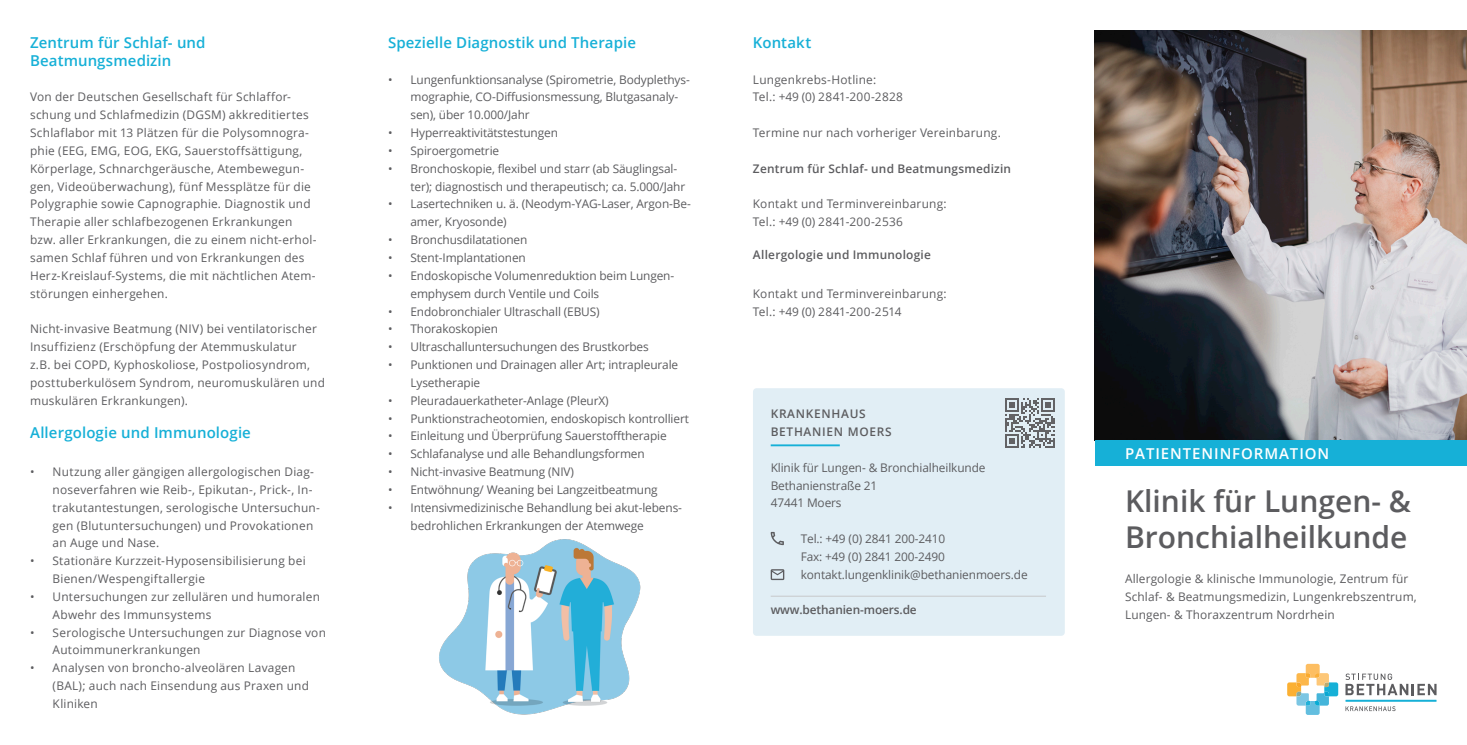
<style>
.page{position:relative;width:1467px;height:745px;background:#fff}
.page>*{position:absolute;margin:0;border:0;box-sizing:border-box;transform-origin:0 0}
.Open_Sans__Titelhead{font:600 30px/36px "Open Sans";color:#5c5c5f}
.t1{font:600 15px "Open Sans";letter-spacing:.005em;color:#16b0d7}
.Open_Sans__Overline{font:600 15px "Open Sans";letter-spacing:.06em;color:#fff}
.Open_Sans__HL__12pt{font:11.88px/17.8px "Open Sans";letter-spacing:.01em;color:#5c5c5f}
.Open_Sans__HL__12pt-2{font:11.88px/17.8px "Open Sans";letter-spacing:-.01em;color:#5c5c5f}
.Open_Sans__Versal__9{font:600 11.88px "Open Sans";letter-spacing:.02em;color:#5c5c5f}
.Open_Sans__Versal__9-2{font:600 11.88px/17.8px "Open Sans";letter-spacing:.06em;color:#5c5c5f}
.Open_Sans__Versal__9-3{font:600 11.88px "Open Sans";letter-spacing:-.01em;color:#5c5c5f}
</style>
<div class="page">
<svg style="left:1345px;top:673px;width:91px;height:21px"></svg>
<hr style="left:1345px;top:699px;width:91px;height:2px;background:#16b0d7">
<svg style="left:1287px;top:663px;width:51px;height:51px"></svg>
<svg style="left:1345px;top:706px;width:50px;height:4px"></svg>
<img style="left:1095px;top:30px;width:372px;height:410px">
<div style="left:1096px;top:440px;width:371px;height:26px;background:#16b0d7"></div>
<svg style="left:1416px;top:272px;width:17px;height:8px"></svg>
<div style="left:753px;top:388px;width:312px;height:247px;background:#e1eef5;border-radius:4px"></div>
<hr style="left:771px;top:444px;width:69px;height:2px;background:#16b0d7">
<svg style="left:771px;top:531px;width:13px;height:13px"></svg>
<svg style="left:771px;top:569px;width:13px;height:10px"></svg>
<hr style="left:771px;top:595px;width:275px;height:1px;background:#c7c8ca">
<svg style="left:1005px;top:398px;width:50px;height:49px"></svg>
<img style="left:439px;top:539px;width:202px;height:175px">
<p class="t1" style="left:30px;top:32px;width:177px">Zentrum für Schlaf- und</p>
<p class="t1" style="left:30px;top:50px;width:143px">Beatmungsmedizin</p>
<p class="Open_Sans__HL__12pt" style="left:30px;top:88px;width:288px">Von der Deutschen Gesellschaft für Schlaffor&shy;schung und Schlafmedizin (DGSM) akkreditiertes Schlaflabor mit 13 Plätzen für die Polysomnogra&shy;phie (EEG, EMG, EOG, EKG, Sauerstoffsättigung, Körperlage, Schnarchgeräusche, Atembewegun&shy;gen, Videoüberwachung), fünf Messplätze für die Polygraphie sowie Capnographie. Diagnostik und Therapie aller schlafbezogenen Erkrankungen bzw. aller Erkrankungen, die zu einem nicht-erhol&shy;samen Schlaf führen und von Erkrankungen des Herz-Kreislauf-Systems, die mit nächtlichen Atem&shy;störungen einhergehen.</p>
<p class="Open_Sans__HL__12pt" style="left:30px;top:319px;width:296px">Nicht-invasive Beatmung (NIV) bei ventilatorischer Insuffizienz (Erschöpfung der Atemmuskulatur<br>z.B. bei COPD, Kyphoskoliose, Postpoliosyndrom, posttuberkulösem Syndrom, neuromuskulären und muskulären Erkrankungen).</p>
<p class="t1" style="left:30px;top:421px;width:222px">Allergologie und Immunologie</p>
<p class="Open_Sans__HL__12pt" style="left:53px;top:462px;width:269px;text-indent:-23px">• Nutzung aller gängigen allergologischen Diag&shy;noseverfahren wie Reib-, Epikutan-, Prick-, In&shy;trakutantestungen, serologische Untersuchun&shy;gen (Blutuntersuchungen) und Provokationen an Auge und Nase.</p>
<p class="Open_Sans__HL__12pt" style="left:53px;top:551px;width:255px;text-indent:-23px">• Stationäre Kurzzeit-Hyposensibilisierung bei<br>Bienen/Wespengiftallergie</p>
<p class="Open_Sans__HL__12pt" style="left:53px;top:587px;width:269px;text-indent:-23px">• Untersuchungen zur zellulären und humoralen<br>Abwehr des Immunsystems</p>
<p class="Open_Sans__HL__12pt" style="left:53px;top:622px;width:275px;text-indent:-23px">• Serologische Untersuchungen zur Diagnose von<br>Autoimmunerkrankungen</p>
<p class="Open_Sans__HL__12pt" style="left:53px;top:658px;width:258px;text-indent:-23px">• Analysen von broncho-alveolären Lavagen (BAL); auch nach Einsendung aus Praxen und<br>Kliniken</p>
<p class="t1" style="left:388px;top:32px;width:250px">Spezielle Diagnostik und Therapie</p>
<p class="Open_Sans__HL__12pt-2" style="left:410px;top:70px;width:281px;text-indent:-22px">• Lungenfunktionsanalyse (Spirometrie, Bodyplethys&shy;mographie, CO-Diffusionsmessung, Blutgasanaly&shy;sen), über 10.000/Jahr</p>
<p class="Open_Sans__HL__12pt-2" style="left:388px;top:124px;width:171px">• Hyperreaktivitätstestungen</p>
<p class="Open_Sans__HL__12pt-2" style="left:388px;top:141px;width:113px">• Spiroergometrie</p>
<p class="Open_Sans__HL__12pt-2" style="left:410px;top:159px;width:276px;text-indent:-22px">• Bronchoskopie, flexibel und starr (ab Säuglingsal&shy;ter); diagnostisch und therapeutisch; ca. 5.000/Jahr</p>
<p class="Open_Sans__HL__12pt-2" style="left:410px;top:195px;width:282px;text-indent:-22px">• Lasertechniken u. ä. (Neodym-YAG-Laser, Argon-Be&shy;amer, Kryosonde)</p>
<p class="Open_Sans__HL__12pt-2" style="left:388px;top:230px;width:141px">• Bronchusdilatationen</p>
<p class="Open_Sans__HL__12pt-2" style="left:388px;top:248px;width:139px">• Stent-Implantationen</p>
<p class="Open_Sans__HL__12pt-2" style="left:410px;top:266px;width:265px;text-indent:-22px">• Endoskopische Volumenreduktion beim Lungen&shy;emphysem durch Ventile und Coils</p>
<p class="Open_Sans__HL__12pt-2" style="left:388px;top:302px;width:213px">• Endobronchialer Ultraschall (EBUS)</p>
<p class="Open_Sans__HL__12pt-2" style="left:388px;top:319px;width:112px">• Thorakoskopien</p>
<p class="Open_Sans__HL__12pt-2" style="left:388px;top:337px;width:262px">• Ultraschalluntersuchungen des Brustkorbes</p>
<p class="Open_Sans__HL__12pt-2" style="left:410px;top:355px;width:269px;text-indent:-22px">• Punktionen und Drainagen aller Art; intrapleurale<br>Lysetherapie</p>
<p class="Open_Sans__HL__12pt-2" style="left:388px;top:391px;width:222px">• Pleuradauerkatheter-Anlage (PleurX)</p>
<p class="Open_Sans__HL__12pt-2" style="left:388px;top:409px;width:302px">• Punktionstracheotomien, endoskopisch kontrolliert</p>
<p class="Open_Sans__HL__12pt-2" style="left:388px;top:426px;width:280px">• Einleitung und Überprüfung Sauerstofftherapie</p>
<p class="Open_Sans__HL__12pt-2" style="left:388px;top:444px;width:258px">• Schlafanalyse und alle Behandlungsformen</p>
<p class="Open_Sans__HL__12pt-2" style="left:388px;top:462px;width:188px">• Nicht-invasive Beatmung (NIV)</p>
<p class="Open_Sans__HL__12pt-2" style="left:388px;top:480px;width:271px">• Entwöhnung/ Weaning bei Langzeitbeatmung</p>
<p class="Open_Sans__HL__12pt-2" style="left:410px;top:498px;width:273px;text-indent:-22px">• Intensivmedizinische Behandlung bei akut-lebens&shy;bedrohlichen Erkrankungen der Atemwege</p>
<p class="t1" style="left:753px;top:32px;width:60px">Kontakt</p>
<p class="Open_Sans__HL__12pt" style="left:753px;top:70px;width:125px">Lungenkrebs-Hotline:</p>
<p class="Open_Sans__HL__12pt" style="left:753px;top:88px;width:151px">Tel.: +49 (0) 2841-200-2828</p>
<p class="Open_Sans__HL__12pt" style="left:753px;top:124px;width:249px">Termine nur nach vorheriger Vereinbarung.</p>
<p class="Open_Sans__Versal__9" style="left:753px;top:160px;width:260px">Zentrum für Schlaf- und Beatmungsmedizin</p>
<p class="Open_Sans__HL__12pt" style="left:753px;top:195px;width:195px">Kontakt und Terminvereinbarung:</p>
<p class="Open_Sans__HL__12pt" style="left:753px;top:213px;width:152px">Tel.: +49 (0) 2841-200-2536</p>
<p class="Open_Sans__Versal__9" style="left:753px;top:246px;width:179px">Allergologie und Immunologie</p>
<p class="Open_Sans__HL__12pt" style="left:753px;top:284px;width:195px">Kontakt und Terminvereinbarung:</p>
<p class="Open_Sans__HL__12pt" style="left:753px;top:302px;width:150px">Tel.: +49 (0) 2841-200-2514</p>
<p class="Open_Sans__Versal__9-2" style="left:771px;top:404px;width:122px">KRANKENHAUS<br>BETHANIEN MOERS</p>
<p class="Open_Sans__HL__12pt-2" style="left:771px;top:458px;width:216px">Klinik für Lungen- &amp; Bronchialheilkunde</p>
<p class="Open_Sans__HL__12pt-2" style="left:771px;top:475px;width:108px">Bethanienstraße 21</p>
<p class="Open_Sans__HL__12pt-2" style="left:771px;top:493px;width:72px">47441 Moers</p>
<p class="Open_Sans__HL__12pt-2" style="left:801px;top:529px;width:146px">Tel.: +49 (0) 2841 200-2410</p>
<p class="Open_Sans__HL__12pt-2" style="left:801px;top:547px;width:146px">Fax: +49 (0) 2841 200-2490</p>
<p class="Open_Sans__HL__12pt-2" style="left:801px;top:564px;width:228px">kontakt.lungenklinik@bethanienmoers.de</p>
<p class="Open_Sans__Versal__9-3" style="left:771px;top:601px;width:148px">www.bethanien-moers.de</p>
<p class="Open_Sans__Overline" style="left:1125px;top:442px;width:206px">PATIENTENINFORMATION</p>
<p class="Open_Sans__Titelhead" style="left:1125px;top:482px;width:287px">Klinik für Lungen- &amp;<br>Bronchialheilkunde</p>
<p class="Open_Sans__HL__12pt" style="left:1125px;top:569px;width:293px">Allergologie &amp; klinische Immunologie, Zentrum für<br>Schlaf- &amp; Beatmungsmedizin, Lungenkrebszentrum,<br>Lungen- &amp; Thoraxzentrum Nordrhein</p>
</div>
